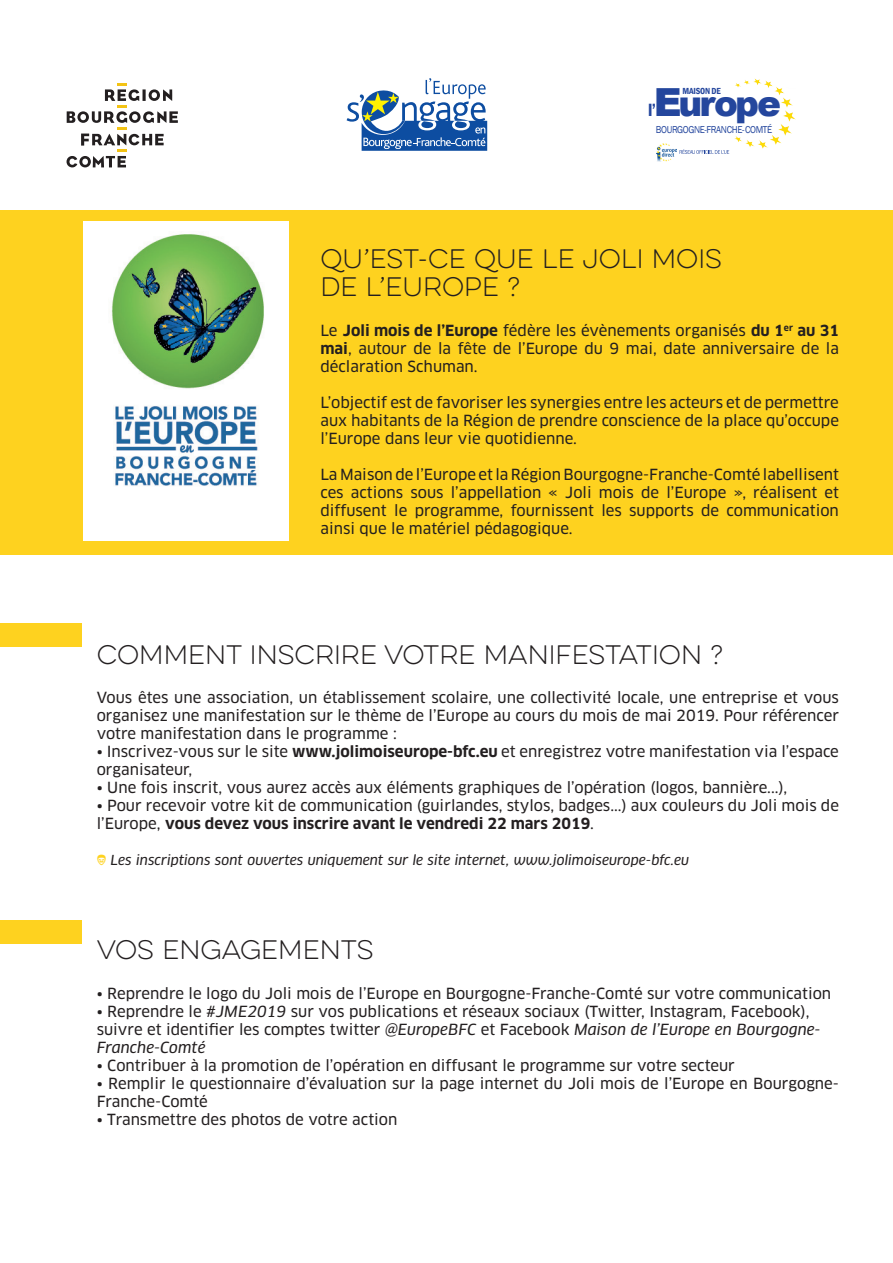
<style>
.page{position:relative;width:893px;height:1263px;background:#fff}
.page>*{position:absolute;margin:0;border:0;box-sizing:border-box;transform-origin:0 0}
.t1{font:900 35.85px "Arial";color:#24469d}
.t2{font:100 24px "Eveleth Clean";color:#231f20}
.t3{font:15px/18px "Clan Pro News";color:#231f20;text-align:justify}
.t4{font:italic 13.5px "Clan Pro News";color:#231f20}
.t5{font:10.35px "Franklin Gothic";letter-spacing:-.04em;color:#24469d;scale:.91 1}
.t6{font:600 condensed 9px "Franklin Gothic";letter-spacing:-.02em;color:#24469d}
.s1{font-family:"Franklin Gothic";font-weight:600;font-stretch:condensed;font-size:18.3px}
.s2{font-size:38.7px}
.s3{font-family:"Clan Pro";font-weight:700}
.s4{font-family:"Clan Pro";font-weight:700;font-style:normal;color:#fed21f}
.s5{font-style:italic}
</style>
<div class="page">
<div style="left:0;top:210px;width:893px;height:344px;background:#fed21f"></div>
<div style="left:0;top:623px;width:82px;height:23px;background:#fed21f"></div>
<div style="left:0;top:921px;width:82px;height:23px;background:#fed21f"></div>
<div style="left:83px;top:221px;width:206px;height:320px;background:#fff"></div>
<svg style="left:67px;top:83px;width:111px;height:84px"></svg>
<svg style="left:347px;top:78px;width:140px;height:73px"></svg>
<img style="left:734px;top:79px;width:61px;height:69px">
<svg style="left:680px;top:149px;width:49px;height:5px"></svg>
<img style="left:656px;top:143px;width:20px;height:18px">
<img style="left:111px;top:234px;width:153px;height:252px">
<p class="t6" style="left:682px;top:85px;width:40px">MAISON DE</p>
<p class="t1" style="left:648px;top:77px;width:134px"><span class="s1">l’</span><span class="s2">E</span>uro e</p>
<p class="t1" style="left:735px;top:77px;width:25px">p</p>
<p class="t5" style="left:656px;top:123px;width:129px">BOURGOGNE-FRANCHE-COMTÉ</p>
<p class="t2" style="left:320px;top:242px;width:403px">QU’EST-CE QUE LE JOLI MOIS</p>
<p class="t2" style="left:320px;top:271px;width:201px">DE L’EUROPE ?</p>
<p class="t3" style="left:320px;top:322px;width:520px">Le <span class="s3">Joli mois de l’Europe</span> fédère les évènements organisés <span class="s3">du 1</span><sup>er</sup> <span class="s3">au 31 mai</span>, autour de la fête de l’Europe du 9 mai, date anniversaire de la déclaration Schuman.</p>
<p class="t3" style="left:320px;top:394px;width:520px">L’objectif est de favoriser les synergies entre les acteurs et de permettre aux habitants de la Région de prendre conscience de la place qu’occupe l’Europe dans leur vie quotidienne.</p>
<p class="t3" style="left:320px;top:466px;width:520px">La Maison de l’Europe et la Région Bourgogne-Franche-Comté labellisent ces actions sous l’appellation « Joli mois de l’Europe », réalisent et diffusent le programme, fournissent les supports de communication ainsi que le matériel pédagogique.</p>
<p class="t2" style="left:97px;top:638px;width:628px">COMMENT INSCRIRE VOTRE MANIFESTATION ?</p>
<p class="t3" style="left:97px;top:689px;width:744px">Vous êtes une association, un établissement scolaire, une collectivité locale, une entreprise et vous organisez une manifestation sur le thème de l’Europe au cours du mois de mai 2019. Pour référencer votre manifestation dans le programme :</p>
<p class="t3" style="left:97px;top:743px;width:744px">• Inscrivez-vous sur le site <span class="s3">www.jolimoiseurope-bfc.eu</span> et enregistrez votre manifestation via l’espace organisateur,</p>
<p class="t3" style="left:97px;top:779px;width:692px">• Une fois inscrit, vous aurez accès aux éléments graphiques de l’opération (logos, bannière...),</p>
<p class="t3" style="left:97px;top:797px;width:744px">• Pour recevoir votre kit de communication (guirlandes, stylos, badges...) aux couleurs du Joli mois de l’Europe, <span class="s3">vous devez vous inscrire avant le vendredi 22 mars 2019</span>.</p>
<p class="t4" style="left:97px;top:852px;width:594px"><span class="s4">•</span> Les inscriptions sont ouvertes uniquement sur le site internet, www.jolimoiseurope-bfc.eu</p>
<p class="t2" style="left:97px;top:933px;width:279px">VOS ENGAGEMENTS</p>
<p class="t3" style="left:97px;top:984px;width:736px">• Reprendre le logo du Joli mois de l’Europe en Bourgogne-Franche-Comté sur votre communication</p>
<p class="t3" style="left:97px;top:1002px;width:725px;text-align:left">• Reprendre le <span class="s5">#JME2019</span> sur vos publications et réseaux sociaux (Twitter, Instagram, Facebook), suivre et identifier les comptes twitter <span class="s5">@EuropeBFC</span> et Facebook <span class="s5">Maison de l’Europe en Bourgogne-<br>Franche-Comté</span></p>
<p class="t3" style="left:97px;top:1056px;width:640px">• Contribuer à la promotion de l’opération en diffusant le programme sur votre secteur</p>
<p class="t3" style="left:97px;top:1074px;width:744px">• Remplir le questionnaire d’évaluation sur la page internet du Joli mois de l’Europe en Bourgogne-<br>Franche-Comté</p>
<p class="t3" style="left:97px;top:1110px;width:302px">• Transmettre des photos de votre action</p>
</div>
